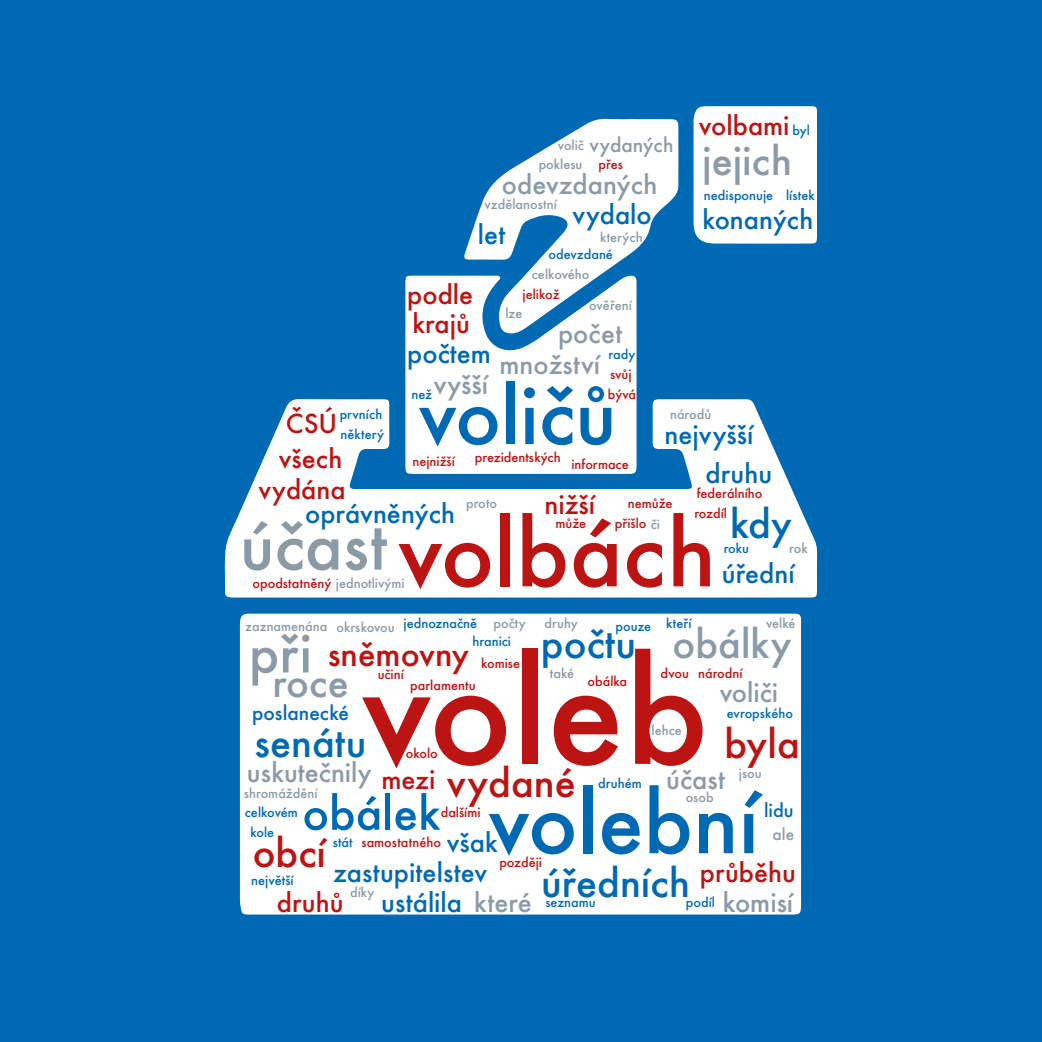
<style>
.page{position:relative;width:1042px;height:1042px;background:#0069b4}
.page>*{position:absolute;margin:0;border:0;box-sizing:border-box;transform-origin:0 0}
.t1{font:157.85px "Futura Med 7";color:#bc1413}
.t2{font:100.45px "Futura Med 7";color:#bc1413}
.t3{font:93.27px "Futura Med 7";color:#0069b4}
.t4{font:86.1px "Futura Med 7";color:#0069b4}
.t5{font:57.4px "Futura Med 7";color:#8a9ba7}
.t6{font:50.23px "Futura Med 7";color:#0069b4}
.t7{font:43.05px "Futura Med 7";color:#0069b4}
.t8{font:43.05px "Futura Med 7";color:#8a9ba7}
.t9{font:43.05px "Futura Med 7";color:#bc1413}
.t10{font:35.88px "Futura Med 7";color:#bc1413}
.t11{font:28.7px "Futura Med 7";color:#0069b4}
.t12{font:28.7px "Futura Med 7";color:#8a9ba7}
.t13{font:28.7px "Futura Med 7";color:#bc1413}
.t14{font:21.53px "Futura Med 7";color:#0069b4}
.t15{font:21.53px "Futura Med 7";color:#8a9ba7}
.t16{font:20.3px "Futura Med 7";color:#0069b4}
.t17{font:17.5px "Futura Med 7";color:#8a9ba7}
.t18{font:14.35px "Futura Med 7";color:#bc1413}
.t19{font:14.35px "Futura Med 7";color:#0069b4}
.t20{font:14.35px "Futura Med 7";color:#8a9ba7}
.s1{color:#8a9ba7}
</style>
<div class="page">
<div style="left:240px;top:613px;width:561px;height:301px;background:#fff"></div>
<svg style="left:224px;top:399px;width:593px;height:198px;fill:#fff"></svg>
<div style="left:405px;top:275px;width:231px;height:199px;background:#fff"></div>
<svg style="left:463px;top:119px;width:215px;height:215px;fill:#fff"></svg>
<div style="left:693px;top:106px;width:124px;height:138px;background:#fff"></div>
<h3 class="t15" style="left:589px;top:132px;width:86px">vydaných</h3>
<p class="t20" style="left:558px;top:136px;width:28px">volič</p>
<p class="t20" style="left:539px;top:156px;width:45px">poklesu</p>
<p class="t18" style="left:598px;top:156px;width:26px">přes</p>
<h3 class="t12" style="left:502px;top:167px;width:157px">odevzdaných</h3>
<p class="t20" style="left:484px;top:196px;width:74px">vzdělanostní</p>
<h3 class="t11" style="left:572px;top:197px;width:81px">vydalo</h3>
<h3 class="t11" style="left:478px;top:217px;width:29px">let</h3>
<p class="t20" style="left:600px;top:228px;width:44px">kterých</p>
<p class="t19" style="left:548px;top:246px;width:66px">odevzdané</p>
<p class="t20" style="left:532px;top:266px;width:59px">celkového</p>
<h3 class="t13" style="left:699px;top:109px;width:92px">volbami</h3>
<p class="t19" style="left:792px;top:122px;width:19px">byl</p>
<h3 class="t8" style="left:702px;top:136px;width:91px">jejich</h3>
<p class="t19" style="left:704px;top:187px;width:71px">nedisponuje</p>
<p class="t19" style="left:786px;top:187px;width:30px">lístek</p>
<h3 class="t11" style="left:702px;top:202px;width:112px">konaných</h3>
<h3 class="t13" style="left:407px;top:277px;width:68px">podle</h3>
<p class="t18" style="left:522px;top:286px;width:39px">jelikož</p>
<p class="t20" style="left:589px;top:297px;width:44px">ověření</p>
<p class="t20" style="left:505px;top:305px;width:19px">lze</p>
<h3 class="t13" style="left:412px;top:307px;width:59px">krajů</h3>
<h3 class="t12" style="left:558px;top:317px;width:66px">počet</h3>
<h3 class="t11" style="left:407px;top:337px;width:85px">počtem</h3>
<p class="t19" style="left:608px;top:346px;width:28px">rady</p>
<h3 class="t12" style="left:499px;top:348px;width:102px">množství</h3>
<p class="t18" style="left:610px;top:365px;width:23px">svůj</p>
<h3 class="t12" style="left:434px;top:368px;width:56px">vyšší</h3>
<h3 class="t4" style="left:418px;top:365px;width:200px">voličů</h3>
<p class="t18" style="left:608px;top:385px;width:30px">bývá</p>
<p class="t19" style="left:411px;top:385px;width:22px">než</p>
<h3 class="t13" style="left:286px;top:407px;width:53px">ČSÚ</h3>
<p class="t20" style="left:670px;top:405px;width:43px">národů</p>
<p class="t19" style="left:340px;top:405px;width:44px">prvních</p>
<h3 class="t11" style="left:664px;top:418px;width:90px">nejvyšší</h3>
<p class="t19" style="left:341px;top:425px;width:45px">některý</p>
<h3 class="t13" style="left:279px;top:442px;width:65px">všech</h3>
<p class="t18" style="left:475px;top:449px;width:88px">prezidentských</p>
<p class="t18" style="left:412px;top:452px;width:44px">nejnižší</p>
<p class="t18" style="left:571px;top:455px;width:59px">informace</p>
<h3 class="t11" style="left:705px;top:456px;width:68px">druhu</h3>
<h3 class="t13" style="left:258px;top:473px;width:89px">vydána</h3>
<p class="t18" style="left:697px;top:485px;width:67px">federálního</p>
<h3 class="t13" style="left:544px;top:487px;width:52px">nižší</h3>
<p class="t18" style="left:628px;top:495px;width:46px">nemůže</p>
<p class="t20" style="left:466px;top:495px;width:33px">proto</p>
<h3 class="t11" style="left:305px;top:496px;width:152px">oprávněných</h3>
<h3 class="t7" style="left:730px;top:499px;width:63px">kdy</h3>
<p class="t18" style="left:694px;top:505px;width:34px">rozdíl</p>
<h2 class="t2" style="left:240px;top:494px;width:478px"><sup>účast</sup>volbách</h2>
<p class="t18" style="left:615px;top:515px;width:47px">přišlo <span class="s1">či</span></p>
<p class="t18" style="left:555px;top:515px;width:32px">může</p>
<p class="t19" style="left:723px;top:540px;width:27px">roku</p>
<p class="t20" style="left:789px;top:540px;width:20px">rok</p>
<h3 class="t11" style="left:722px;top:556px;width:74px">úřední</h3>
<p class="t18" style="left:252px;top:575px;width:154px">opodstatněný <span class="s1">jednotlivými</span></p>
<p class="t20" style="left:766px;top:615px;width:31px">velké</p>
<p class="t20" style="left:544px;top:615px;width:35px">druhy</p>
<p class="t19" style="left:404px;top:615px;width:75px">jednoznačně</p>
<p class="t19" style="left:666px;top:615px;width:27px">kteří</p>
<p class="t20" style="left:493px;top:615px;width:34px">počty</p>
<p class="t19" style="left:615px;top:618px;width:37px">pouze</p>
<p class="t20" style="left:336px;top:618px;width:60px">okrskovou</p>
<p class="t20" style="left:245px;top:618px;width:84px">zaznamenána</p>
<h3 class="t8" style="left:672px;top:618px;width:120px">obálky</h3>
<h3 class="t7" style="left:541px;top:618px;width:97px">počtu</h3>
<h3 class="t5" style="left:249px;top:619px;width:65px">při</h3>
<p class="t19" style="left:472px;top:632px;width:40px">hranici</p>
<h3 class="t10" style="left:328px;top:632px;width:143px">sněmovny</h3>
<h1 class="t1" style="left:361px;top:618px;width:349px">voleb</h1>
<p class="t18" style="left:481px;top:655px;width:41px">komise</p>
<p class="t18" style="left:698px;top:664px;width:46px">národní</p>
<p class="t18" style="left:660px;top:664px;width:30px">dvou</p>
<p class="t20" style="left:550px;top:665px;width:26px">také</p>
<p class="t18" style="left:378px;top:665px;width:28px">učiní</p>
<p class="t18" style="left:587px;top:672px;width:41px">obálka</p>
<h3 class="t8" style="left:272px;top:657px;width:78px">roce</h3>
<p class="t18" style="left:410px;top:677px;width:67px">parlamentu</p>
<h3 class="t12" style="left:720px;top:676px;width:60px">voliči</h3>
<h3 class="t14" style="left:252px;top:700px;width:98px">poslanecké</h3>
<p class="t19" style="left:727px;top:704px;width:68px">evropského</p>
<p class="t20" style="left:651px;top:721px;width:32px">lehce</p>
<h3 class="t9" style="left:724px;top:718px;width:77px">byla</h3>
<h3 class="t7" style="left:255px;top:717px;width:113px">senátu</h3>
<p class="t18" style="left:406px;top:744px;width:34px">okolo</p>
<h3 class="t12" style="left:247px;top:755px;width:126px">uskutečnily</h3>
<h3 class="t9" style="left:447px;top:757px;width:130px">vydané</h3>
<p class="t20" style="left:739px;top:764px;width:24px">jsou</p>
<h3 class="t12" style="left:666px;top:762px;width:60px">účast</h3>
<h3 class="t13" style="left:381px;top:762px;width:55px">mezi</h3>
<p class="t19" style="left:598px;top:774px;width:45px">druhém</p>
<h3 class="t3" style="left:488px;top:767px;width:272px">volební</h3>
<p class="t20" style="left:244px;top:784px;width:75px">shromáždění</p>
<p class="t20" style="left:686px;top:788px;width:30px">osob</p>
<h3 class="t6" style="left:302px;top:783px;width:139px">obálek</h3>
<h3 class="t11" style="left:333px;top:855px;width:155px">zastupitelstev</h3>
<h3 class="t16" style="left:764px;top:799px;width:31px">lidu</h3>
<p class="t19" style="left:245px;top:804px;width:55px">celkovém</p>
<p class="t18" style="left:441px;top:804px;width:41px">dalšími</p>
<p class="t19" style="left:250px;top:824px;width:25px">kole</p>
<p class="t17" style="left:772px;top:824px;width:23px">ale</p>
<h3 class="t11" style="left:447px;top:825px;width:52px">však</h3>
<h3 class="t9" style="left:253px;top:827px;width:75px">obcí</h3>
<p class="t18" style="left:361px;top:834px;width:81px">samostatného</p>
<p class="t19" style="left:333px;top:834px;width:21px">stát</p>
<p class="t18" style="left:499px;top:854px;width:44px">později</p>
<h3 class="t13" style="left:700px;top:855px;width:98px">průběhu</h3>
<h3 class="t7" style="left:541px;top:857px;width:150px">úředních</h3>
<p class="t19" style="left:251px;top:872px;width:44px">největší</p>
<p class="t20" style="left:350px;top:884px;width:26px">díky</p>
<h3 class="t11" style="left:381px;top:885px;width:152px">ustálila <span class="s1">které</span></h3>
<h3 class="t12" style="left:723px;top:885px;width:72px">komisí</h3>
<h3 class="t13" style="left:277px;top:885px;width:68px">druhů</h3>
<p class="t19" style="left:686px;top:894px;width:31px">podíl</p>
<p class="t19" style="left:545px;top:894px;width:52px">seznamu</p>
</div>
